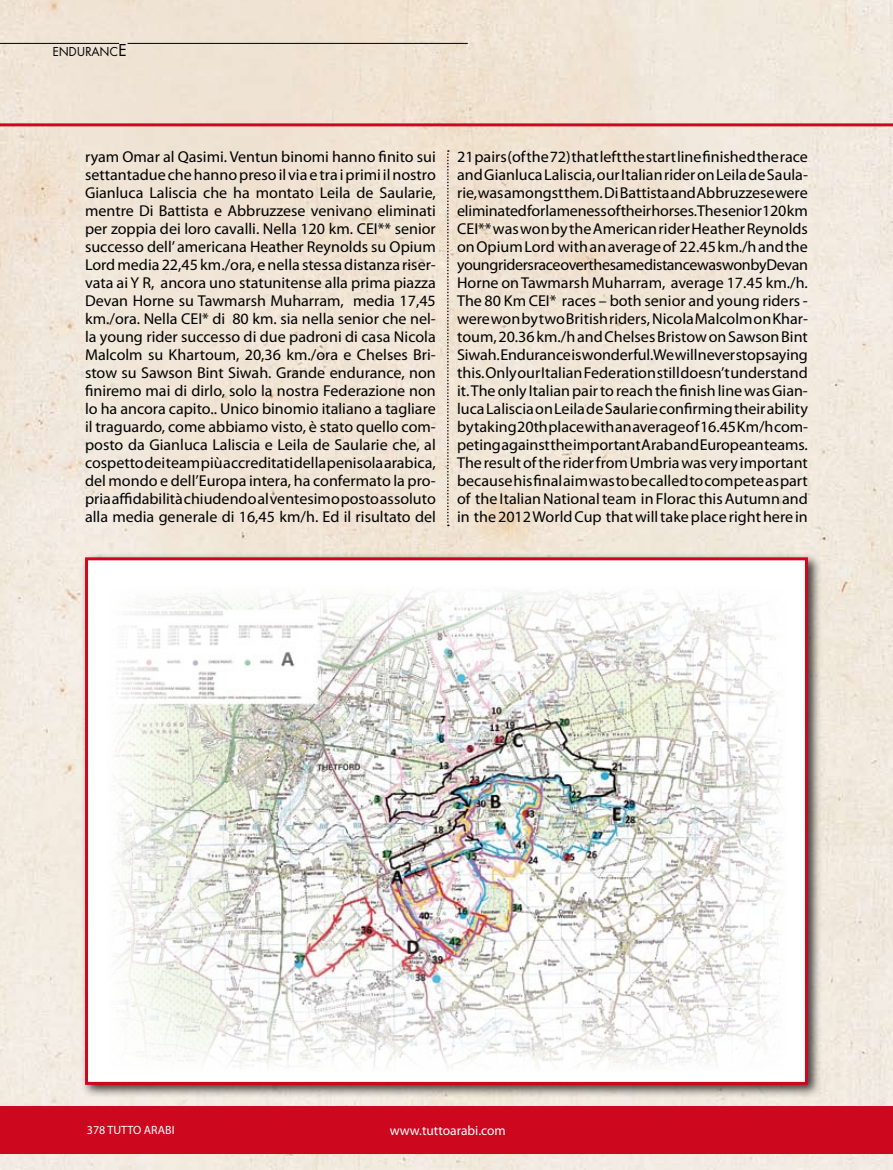
<style>
.page{position:relative;width:893px;height:1170px;background:#fff}
.page>*{position:absolute;margin:0;border:0;box-sizing:border-box;transform-origin:0 0}
.t1{font:15.75px/18px "Myriad Pro";color:#000;text-align:justify}
.t2{font:13.5px "Myriad Pro";color:#fff}
.t3{font:13.5px "Futura T";letter-spacing:-.015em;color:#000}
.t4{font:12px "Myriad Pro";color:#fff}
.s1{font-size:18px}
</style>
<div class="page">
<img style="left:0;top:0;width:893px;height:1169px">
<hr style="left:128px;top:43px;width:340px;height:1px;background:#000">
<hr style="left:0;top:43px;width:119px;height:1px;background:#000">
<div style="left:0;top:1106px;width:893px;height:47px;background:#cd071e"></div>
<div style="left:80px;top:552px;width:748px;height:553px;background:#000;opacity:.75"></div>
<div style="left:85px;top:557px;width:723px;height:527px;background:#fff;border:3px solid #cd071e"></div>
<img style="left:115px;top:590px;width:666px;height:476px">
<svg style="left:447px;top:150px;width:2px;height:376px"></svg>
<hr style="left:0;top:123px;width:893px;height:3px;background:#cd071e">
<p class="t3" style="left:52px;top:44px;width:76px">ENDURANC<span class="s1">E</span></p>
<p class="t1" style="left:85px;top:147px;width:352px">ryam Omar al Qasimi. Ventun binomi hanno finito sui settantadue che hanno preso il via e tra i primi il nostro Gianluca Laliscia che ha montato Leila de Saularie, mentre Di Battista e Abbruzzese venivano eliminati per zoppia dei loro cavalli. Nella 120 km. CEI** senior successo dell’ americana Heather Reynolds su Opium Lord media 22,45 km./ora, e nella stessa distanza riser&shy;vata ai Y R, ancora uno statunitense alla prima piazza Devan Horne su Tawmarsh Muharram, media 17,45 km./ora. Nella CEI* di 80 km. sia nella senior che nel&shy;la young rider successo di due padroni di casa Nicola Malcolm su Khartoum, 20,36 km./ora e Chelses Bri&shy;stow su Sawson Bint Siwah. Grande endurance, non finiremo mai di dirlo, solo la nostra Federazione non lo ha ancora capito.. Unico binomio italiano a tagliare il traguardo, come abbiamo visto, è stato quello com&shy;posto da Gianluca Laliscia e Leila de Saularie che, al cospetto dei team più accreditati della penisola arabica, del mondo e dell’Europa intera, ha confermato la pro&shy;pria affidabilità chiudendo al ventesimo posto assoluto alla media generale di 16,45 km/h. Ed il risultato del</p>
<p class="t1" style="left:457px;top:147px;width:353px">21 pairs (of the 72) that left the start line finished the race and Gianluca Laliscia, our Italian rider on Leila de Saula&shy;rie, was amongst them. Di Battista and Abbruzzese were eliminated for lameness of their horses. The senior 120 km CEI** was won by the American rider Heather Reynolds on Opium Lord with an average of 22.45 km./h and the young riders race over the same distance was won by Devan Horne on Tawmarsh Muharram, average 17.45 km./h.<br>The 80 Km CEI* races – both senior and young riders - were won by two British riders, Nicola Malcolm on Khar&shy;toum, 20.36 km./h and Chelses Bristow on Sawson Bint Siwah. Endurance is wonderful. We will never stop saying this. Only our Italian Federation still doesn’t understand it. The only Italian pair to reach the finish line was Gian&shy;luca Laliscia on Leila de Saularie confirming their ability by taking 20th place with an average of 16.45 Km/h com&shy;peting against the important Arab and European teams.<br>The result of the rider from Umbria was very important because his final aim was to be called to compete as part of the Italian National team in Florac this Autumn and in the 2012 World Cup that will take place right here in</p>
<p class="t4" style="left:87px;top:1122px;width:89px">378 TUTTO ARABI</p>
<p class="t2" style="left:390px;top:1121px;width:118px">www.tuttoarabi.com</p>
</div>
